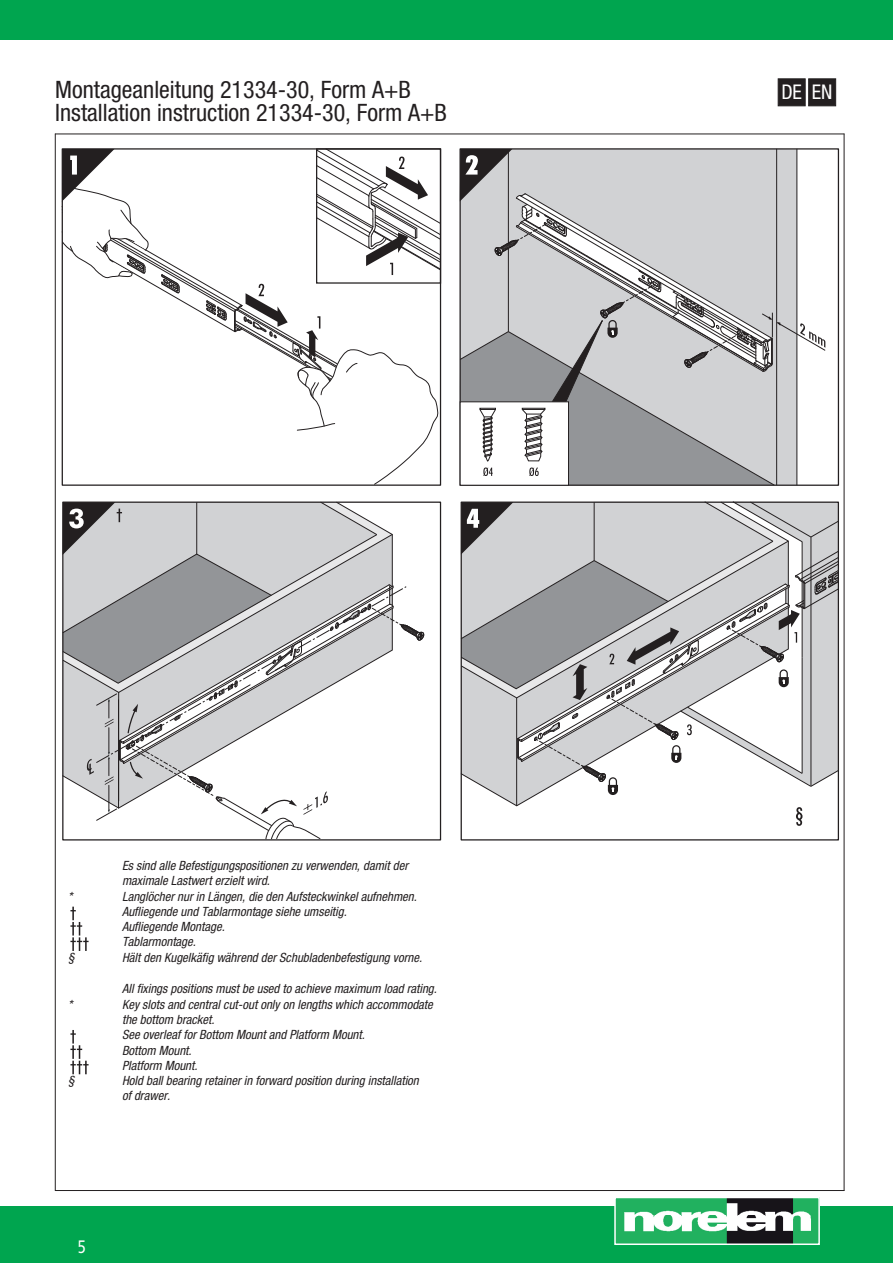
<style>
.page{position:relative;width:893px;height:1263px;background:#fff}
.page>*{position:absolute;margin:0;border:0;box-sizing:border-box;transform-origin:0 0}
.t1{font:condensed 24px "Helvetica Neue LTW1 G";color:#231f20}
.t2{font:condensed 20.25px "Helvetica Neue LTW1 G";color:#fff}
.t3{font:18px "Frutiger Neue LTW1 G";color:#fff;scale:.81 1}
.t4{font:italic condensed 12.75px/15.3px "Helvetica Neue LTW1 G";color:#231f20}
</style>
<div class="page">
<div style="left:0;top:1207px;width:893px;height:56px;background:#00a54f"></div>
<img style="left:617px;top:1200px;width:200px;height:42px">
<div style="left:614px;top:1197px;width:206px;height:48px;border:2px solid #fff"></div>
<div style="left:0;top:0;width:893px;height:39px;background:#00a54f"></div>
<div style="left:778px;top:78px;width:28px;height:28px;background:#231f20;border:1px solid #231f20"></div>
<div style="left:808px;top:78px;width:28px;height:28px;background:#231f20;border:1px solid #231f20"></div>
<hr style="left:55px;top:1190px;width:789px;height:1px;background:#231f20">
<hr style="left:55px;top:134px;width:1px;height:1056px;background:#231f20">
<hr style="left:55px;top:134px;width:789px;height:1px;background:#231f20">
<hr style="left:844px;top:134px;width:1px;height:1056px;background:#231f20">
<svg style="left:61px;top:148px;width:381px;height:337px"></svg>
<svg style="left:460px;top:149px;width:366px;height:336px"></svg>
<svg style="left:407px;top:625px;width:17px;height:16px"></svg>
<svg style="left:460px;top:501px;width:379px;height:325px"></svg>
<svg style="left:62px;top:501px;width:332px;height:339px"></svg>
<svg style="left:70px;top:907px;width:19px;height:44px"></svg>
<svg style="left:70px;top:1030px;width:19px;height:44px"></svg>
<h1 class="t1" style="left:55px;top:75px;width:357px">Montageanleitung 21334-30, Form A+B</h1>
<h1 class="t1" style="left:55px;top:99px;width:393px">Installation instruction 21334-30, Form A+B</h1>
<p class="t4" style="left:122px;top:858px;width:288px">Es sind alle Befestigungspositionen zu verwenden, damit der maximale Lastwert erzielt wird.</p>
<p class="t4" style="left:68px;top:888px;width:6px">*</p>
<p class="t4" style="left:122px;top:888px;width:296px">Langlöcher nur in Längen, die den Aufsteckwinkel aufnehmen.<br>Aufliegende und Tablarmontage siehe umseitig.<br>Aufliegende Montage.<br>Tablarmontage.</p>
<p class="t4" style="left:68px;top:950px;width:8px">§</p>
<p class="t4" style="left:122px;top:950px;width:302px">Hält den Kugelkäfig während der Schubladenbefestigung vorne.</p>
<p class="t4" style="left:122px;top:981px;width:316px">All fixings positions must be used to achieve maximum load rating.</p>
<p class="t4" style="left:68px;top:996px;width:6px">*</p>
<p class="t4" style="left:122px;top:996px;width:312px">Key slots and central cut-out only on lengths which accommodate the bottom bracket.<br>See overleaf for Bottom Mount and Platform Mount.<br>Bottom Mount.<br>Platform Mount.</p>
<p class="t4" style="left:68px;top:1073px;width:8px">§</p>
<p class="t4" style="left:122px;top:1073px;width:298px">Hold ball bearing retainer in forward position during installation of drawer.</p>
<h3 class="t3" style="left:78px;top:1233px;width:12px">5</h3>
<h2 class="t2" style="left:781px;top:80px;width:53px">DE EN</h2>
</div>
